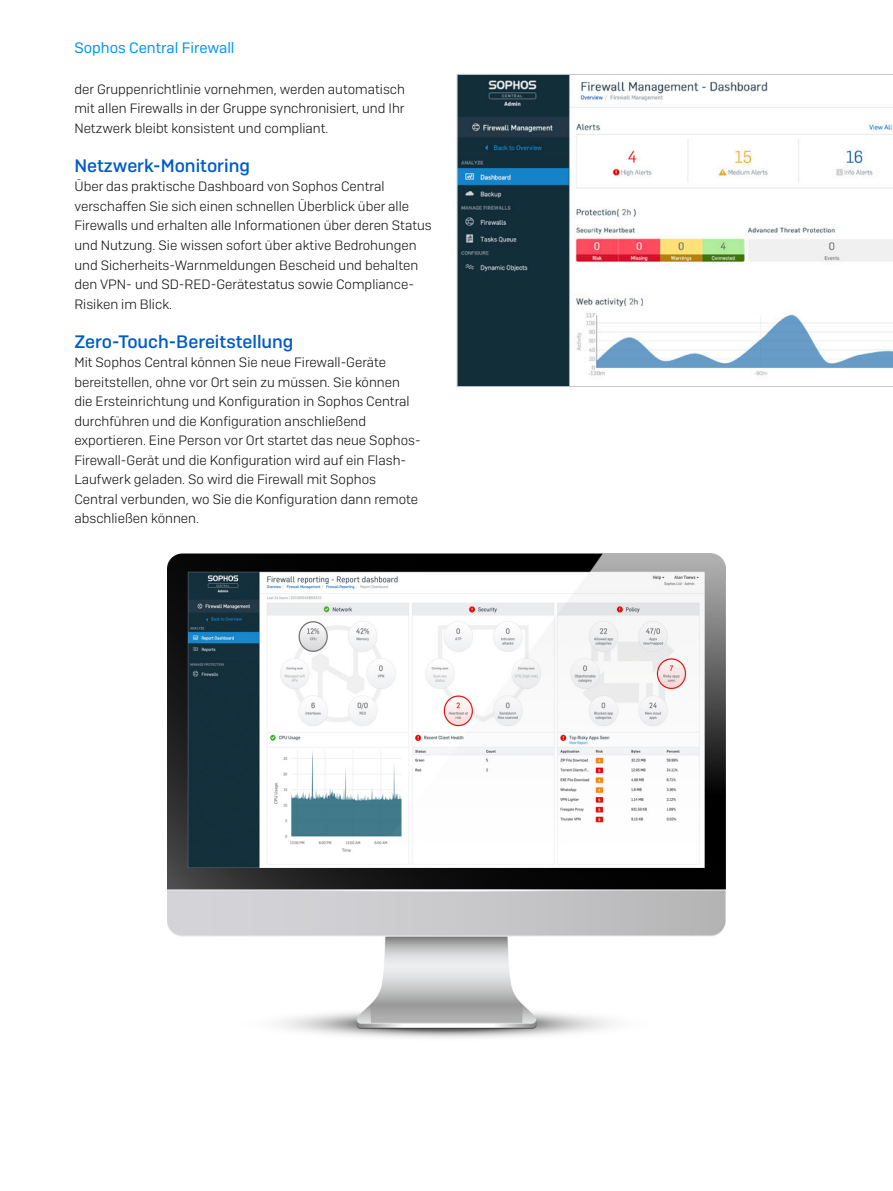
<style>
.page{position:relative;width:893px;height:1191px;background:#fff}
.page>*{position:absolute;margin:0;border:0;box-sizing:border-box;transform-origin:0 0}
.Subheading_1{font:500 18px "Sophos Sans";color:#005bc8}
.t1{font:15px "Sophos Sans";color:#0097ee}
.Body_Copy{font:300 13.5px/19.5px "Sophos Sans";color:#0d0d0e}
</style>
<div class="page">
<svg style="left:457px;top:74px;width:436px;height:313px"></svg>
<img style="left:168px;top:553px;width:557px;height:485px">
<p class="t1" style="left:74px;top:39px;width:162px">Sophos Central Firewall</p>
<p class="Body_Copy" style="left:74px;top:79px;width:332px;text-align:justify">der Gruppenrichtlinie vornehmen, werden automatisch mit allen Firewalls in der Gruppe synchronisiert, und Ihr Netzwerk bleibt konsistent und compliant.</p>
<p class="Subheading_1" style="left:74px;top:155px;width:177px">Netzwerk-Monitoring</p>
<p class="Body_Copy" style="left:74px;top:177px;width:359px">Über das praktische Dashboard von Sophos Central verschaffen Sie sich einen schnellen Überblick über alle Firewalls und erhalten alle Informationen über deren Status und Nutzung. Sie wissen sofort über aktive Bedrohungen und Sicherheits-Warnmeldungen Bescheid und behalten den VPN- und SD-RED-Gerätestatus sowie Compliance-Risiken im Blick.</p>
<p class="Subheading_1" style="left:74px;top:330px;width:221px">Zero-Touch-Bereitstellung</p>
<p class="Body_Copy" style="left:74px;top:352px;width:348px">Mit Sophos Central können Sie neue Firewall-Geräte bereitstellen, ohne vor Ort sein zu müssen. Sie können die Ersteinrichtung und Konfiguration in Sophos Central durchführen und die Konfiguration anschließend exportieren. Eine Person vor Ort startet das neue Sophos-Firewall-Gerät und die Konfiguration wird auf ein Flash-Laufwerk geladen. So wird die Firewall mit Sophos Central verbunden, wo Sie die Konfiguration dann remote abschließen können.</p>
</div>
